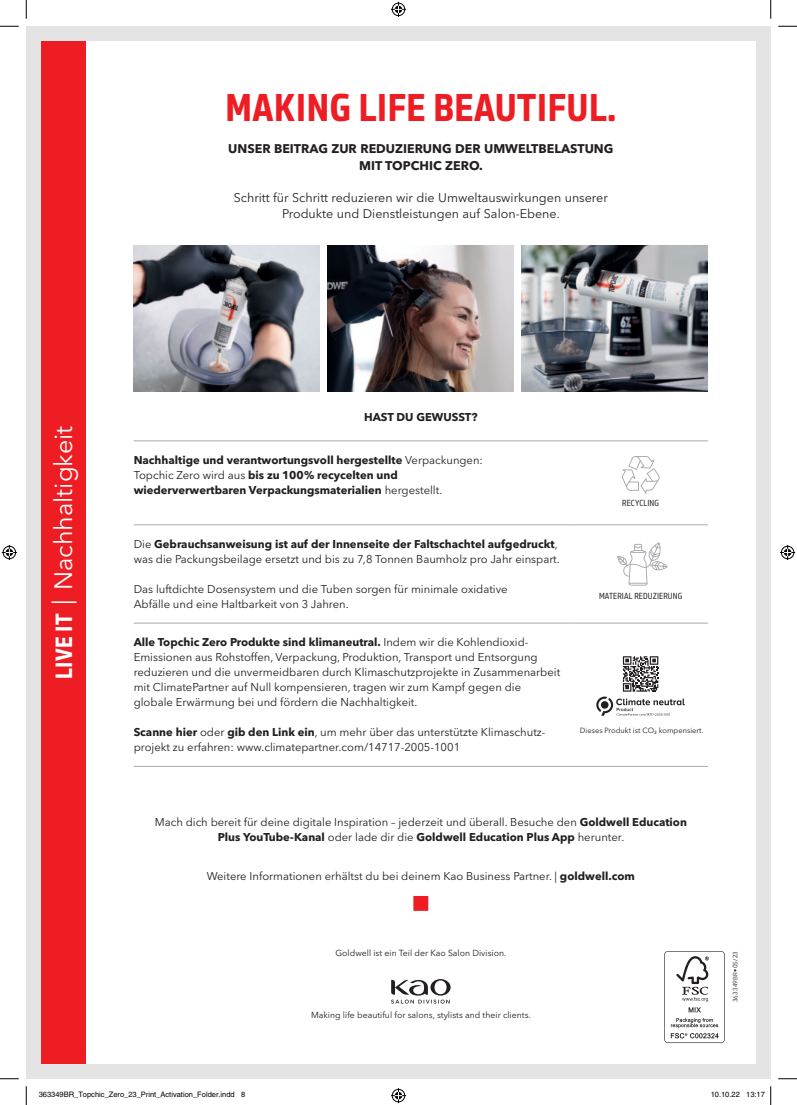
<style>
.page{position:relative;width:797px;height:1105px;background:#fff}
.page>*{position:absolute;margin:0;border:0;box-sizing:border-box;transform-origin:0 0}
.t1{font:700 41.25px "Tram Cn";letter-spacing:.01em;color:#ee1d23}
.t2{font:25px "Avenir Next W1 G";color:#fff}
.t3{font:12.5px/16.2px "Avenir Next W1 G";color:#231f20;text-align:center}
.t4{font:700 12.5px/16.2px "Avenir Next W1 G";color:#231f20}
.t5{font:11.25px/15px "Avenir Next W1 G";color:#231f20}
.t6{font:700 11.25px/15px "Avenir Next W1 G";color:#231f20}
.t7{font:9.38px "Tram Cn";letter-spacing:.01em;color:#231f20}
.t8{font:8.75px "Avenir Next W1 G";color:#231f20}
.t9{font:7.5px "Helvetica";color:#000}
.t10{font:7.5px "Avenir Next W1 G";color:#231f20}
.t11{font:6.25px "Avenir Next W1 G";letter-spacing:.02em;color:#231f20}
.s1{font-family:"Tram Cn";font-weight:700}
.s2{font-weight:400}
.s3{font-weight:700}
</style>
<div class="page">
<div style="left:26px;top:26px;width:744px;height:1053px;background:#e5e4e4"></div>
<div style="left:41px;top:41px;width:714px;height:1023px;background:#fff"></div>
<div style="left:41px;top:41px;width:45px;height:1023px;background:#ee1d23"></div>
<img style="left:134px;top:246px;width:186px;height:145px">
<img style="left:522px;top:246px;width:186px;height:145px">
<img style="left:328px;top:246px;width:186px;height:145px">
<div style="left:413px;top:896px;width:15px;height:15px;background:#ee1d23"></div>
<svg style="left:391px;top:979px;width:59px;height:24px"></svg>
<svg style="left:664px;top:951px;width:60px;height:92px"></svg>
<hr style="left:134px;top:623px;width:439px;height:1px;background:#a8a9ad">
<hr style="left:573px;top:623px;width:135px;height:1px;background:#a8a9ad">
<hr style="left:134px;top:524px;width:439px;height:1px;background:#a8a9ad">
<hr style="left:573px;top:524px;width:135px;height:1px;background:#a8a9ad">
<hr style="left:134px;top:766px;width:439px;height:1px;background:#a8a9ad">
<hr style="left:573px;top:766px;width:135px;height:1px;background:#a8a9ad">
<hr style="left:134px;top:441px;width:439px;height:1px;background:#a8a9ad">
<hr style="left:573px;top:441px;width:135px;height:1px;background:#a8a9ad">
<svg style="left:622px;top:456px;width:38px;height:38px"></svg>
<svg style="left:617px;top:542px;width:50px;height:44px"></svg>
<svg style="left:596px;top:656px;width:89px;height:60px"></svg>
<svg style="left:0;top:25px;width:19px;height:2px"></svg>
<svg style="left:778px;top:25px;width:19px;height:2px"></svg>
<svg style="left:0;top:1078px;width:19px;height:1px"></svg>
<svg style="left:778px;top:1078px;width:19px;height:1px"></svg>
<svg style="left:25px;top:0;width:2px;height:19px"></svg>
<svg style="left:25px;top:1086px;width:2px;height:19px"></svg>
<svg style="left:770px;top:0;width:1px;height:19px"></svg>
<svg style="left:391px;top:2px;width:15px;height:15px"></svg>
<svg style="left:391px;top:1088px;width:15px;height:15px"></svg>
<svg style="left:2px;top:545px;width:15px;height:15px"></svg>
<svg style="left:780px;top:545px;width:15px;height:15px"></svg>
<svg style="left:770px;top:1086px;width:1px;height:19px"></svg>
<h1 class="t1" style="left:225px;top:83px;width:393px">MAKING LIFE BEAUTIFUL.</h1>
<p class="t4" style="left:359px;top:141px;width:256px;text-indent:-131px">UNSER BEITRAG ZUR REDUZIERUNG DER UMWELTBELASTUNG<br>MIT Topchic</p>
<p class="t4" style="left:445px;top:157px;width:10px">zero</p>
<p class="t4" style="left:479px;top:157px;width:5px">.</p>
<p class="t3" style="left:234px;top:190px;width:375px">Schritt für Schritt reduzieren wir die Umweltauswirkungen unserer<br>Produkte und Dienstleistungen auf Salon-Ebene.</p>
<h2 class="t2" style="left:49px;top:679px;width:255px;rotate:-90deg"><span class="s1">LIVE IT</span> | Nachhaltigkeit</h2>
<p class="t6" style="left:364px;top:409px;width:115px">HAST DU GEWUSST?</p>
<p class="t6" style="left:134px;top:453px;width:351px">Nachhaltige und verantwortungsvoll hergestellte <span class="s2">Verpackungen:<br>Topchic Zero wird aus</span> bis zu 100% recycelten und wiederverwertbaren Verpackungsmaterialien <span class="s2">hergestellt.</span></p>
<p class="t7" style="left:622px;top:497px;width:22px">RECYCLING</p>
<p class="t5" style="left:134px;top:537px;width:427px">Die <span class="s3">Gebrauchsanweisung ist auf der Innenseite der Faltschachtel aufgedruckt</span>, was die Packungsbeilage ersetzt und bis zu 7,8 Tonnen Baumholz pro Jahr einspart.</p>
<p class="t5" style="left:134px;top:582px;width:375px">Das luftdichte Dosensystem und die Tuben sorgen für minimale oxidative<br>Abfälle und eine Haltbarkeit von 3 Jahren.</p>
<p class="t7" style="left:599px;top:591px;width:85px">MATERIAL REDUZIERUNG</p>
<p class="t5" style="left:134px;top:635px;width:428px"><span class="s3">Alle Topchic Zero Produkte sind klimaneutral.</span> Indem wir die Kohlendioxid-Emissionen aus Rohstoffen, Verpackung, Produktion, Transport und Entsorgung reduzieren und die unvermeidbaren durch Klimaschutzprojekte in Zusammenarbeit mit ClimatePartner auf Null kompensieren, tragen wir zum Kampf gegen die globale Erwärmung bei und fördern die Nachhaltigkeit.</p>
<p class="t5" style="left:134px;top:725px;width:412px"><span class="s3">Scanne hier</span> oder <span class="s3">gib den Link ein</span>, um mehr über das unterstützte Klimaschutz&shy;projekt zu erfahren: www.climatepartner.com/14717-2005-1001</p>
<p class="t10" style="left:580px;top:726px;width:125px">Dieses Produkt ist CO2 kompensiert.</p>
<p class="t5" style="left:155px;top:814px;width:533px;text-align:center">Mach dich bereit für deine digitale Inspiration – jederzeit und überall. Besuche den <span class="s3">Goldwell Education<br>Plus YouTube-Kanal</span> oder lade dir die <span class="s3">Goldwell Education Plus App</span> herunter.</p>
<p class="t5" style="left:207px;top:869px;width:430px">Weitere Informationen erhältst du bei deinem Kao Business Partner. | <span class="s3">goldwell.com</span></p>
<p class="t8" style="left:335px;top:948px;width:173px">Goldwell ist ein Teil der Kao Salon Division.</p>
<p class="t8" style="left:311px;top:1010px;width:221px">Making life beautiful for salons, stylists and their clients.</p>
<p class="t11" style="left:731px;top:1002px;width:53px;rotate:-90deg">363349BR•05/23</p>
<p class="t9" style="left:39px;top:1090px;width:208px">363349BR_Topchic_Zero_23_Print_Activation_Folder.indd 8</p>
<p class="t9" style="left:710px;top:1090px;width:56px">10.10.22 13:17</p>
</div>
